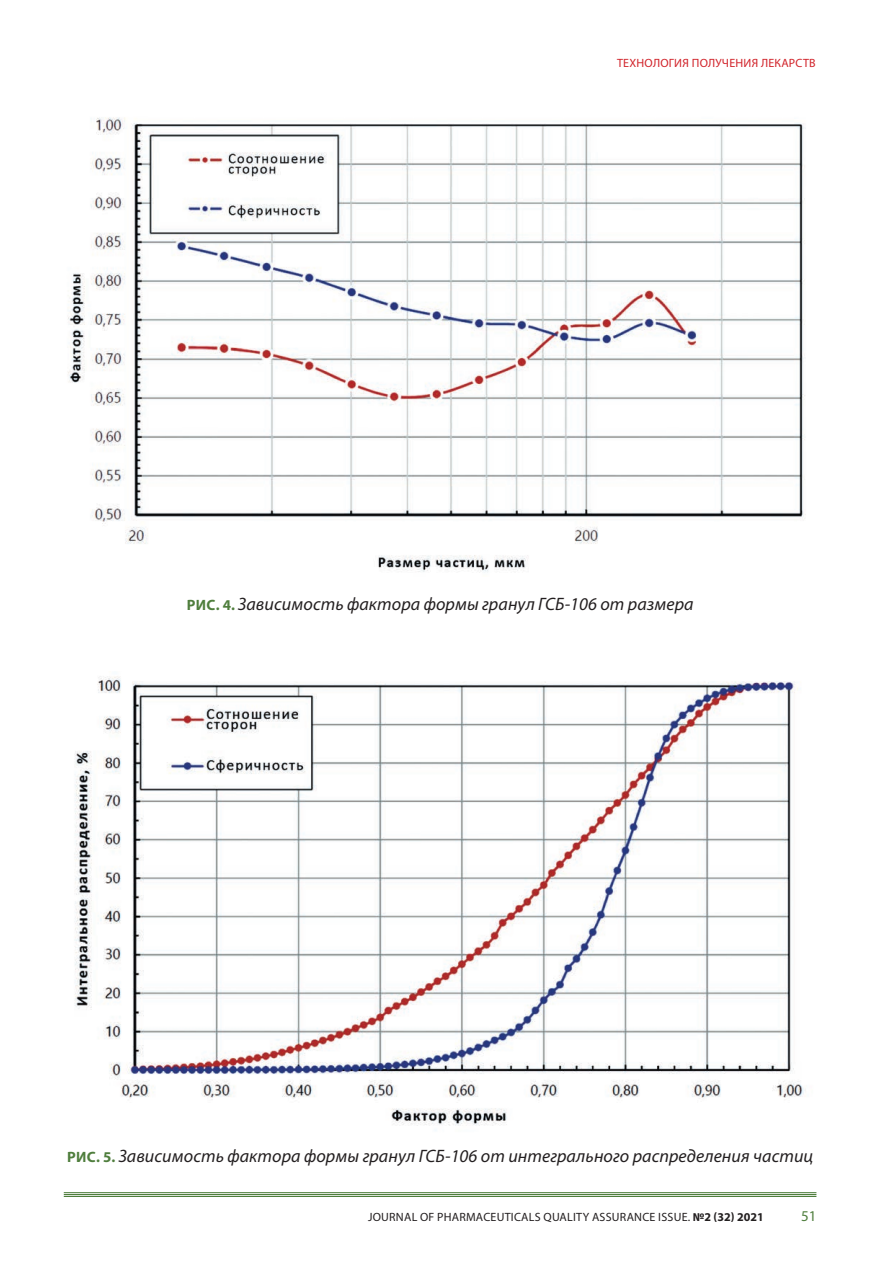
<style>
.page{position:relative;width:893px;height:1263px;background:#fff}
.page>*{position:absolute;margin:0;border:0;box-sizing:border-box;transform-origin:0 0}
.ris-podp{font:italic 18px "Myriad Pro";letter-spacing:.005em;color:#231f20}
.t1{font:15px "Myriad Pro";color:#4f7e3d}
.t2{font:12px "Myriad Pro";letter-spacing:.02em;color:#231f20}
.t3{font:12px "Myriad Pro";letter-spacing:.02em;color:#d1232a}
.s1{font-weight:700;font-style:normal;font-size:15px;color:#4f7e3d}
.s2{font-weight:700}
</style>
<div class="page">
<hr style="left:64px;top:1192px;width:752px;height:1px;background:#4f7e3d">
<hr style="left:64px;top:1194px;width:752px;height:1px;background:#4f7e3d">
<hr style="left:64px;top:1196px;width:752px;height:1px;background:#4f7e3d">
<img style="left:68px;top:117px;width:738px;height:456px">
<img style="left:75px;top:676px;width:731px;height:455px">
<p class="t3" style="left:617px;top:56px;width:200px">ТЕХНОЛОГИЯ ПОЛУЧЕНИЯ ЛЕКАРСТВ</p>
<p class="ris-podp" style="left:187px;top:593px;width:508px"><span class="s1">РИС. 4.</span> Зависимость фактора формы гранул ГСБ-106 от размера</p>
<p class="ris-podp" style="left:67px;top:1145px;width:748px"><span class="s1">РИС. 5.</span> Зависимость фактора формы гранул ГСБ-106 от интегрального распределения частиц</p>
<p class="t2" style="left:368px;top:1209px;width:397px">JOURNAL OF PHARMACEUTICALS QUALITY ASSURANCE ISSUE. <span class="s2">№2 (32) 2021</span></p>
<p class="t1" style="left:801px;top:1207px;width:17px">51</p>
</div>
